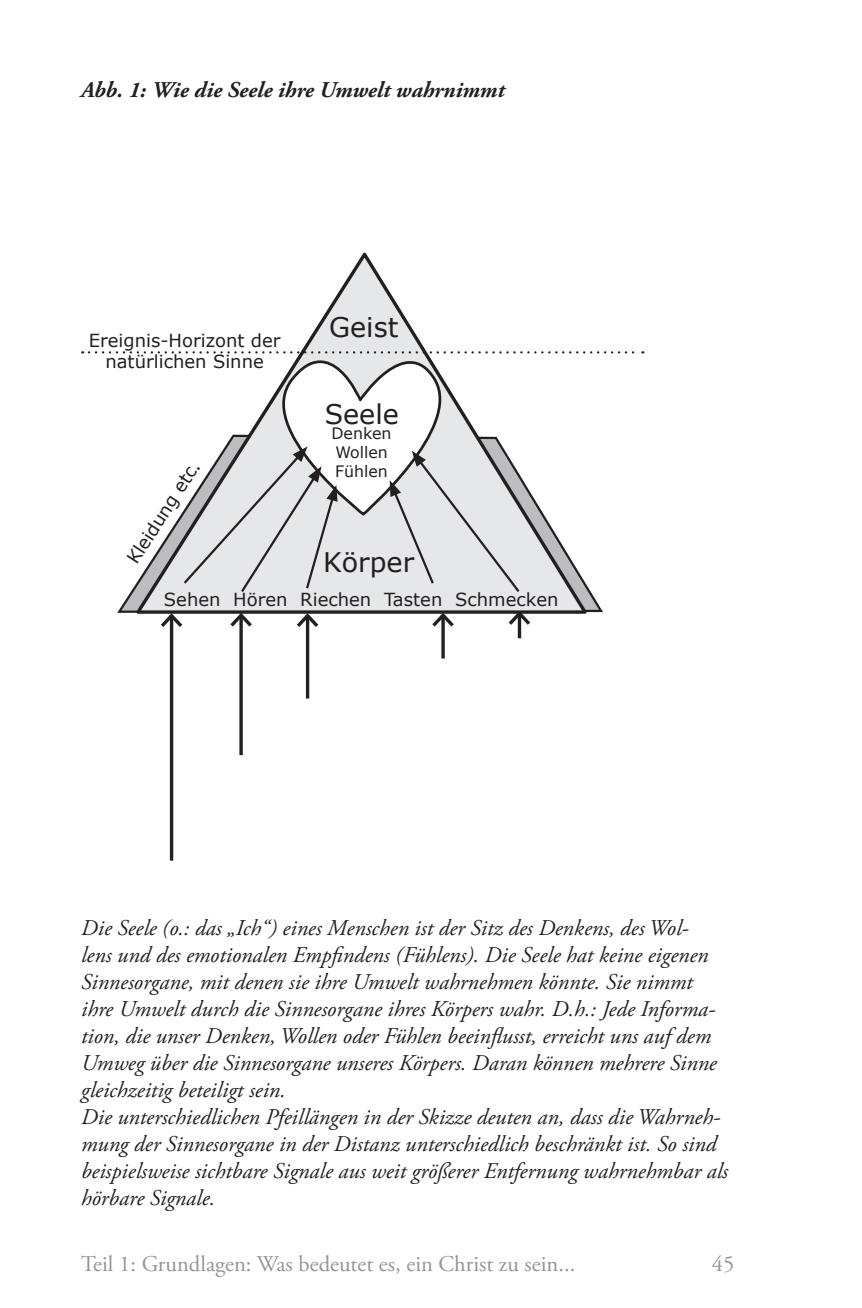
<style>
.page{position:relative;width:862px;height:1308px;background:#fff}
.page>*{position:absolute;margin:0;border:0;box-sizing:border-box;transform-origin:0 0}
.t1{font:27px "Verdana";color:#231f20}
.t2{font:italic 22.5px/27px "Adobe Garamond Pro";color:#231f20}
.t3{font:22.5px "Adobe Garamond Pro";color:#939598}
.t4{font:italic 700 22.5px "Adobe Garamond Pro";color:#231f20}
.t5{font:18px/21.6px "Verdana";color:#231f20;text-align:center}
.t6{font:15.75px/18.9px "Verdana";color:#231f20}
</style>
<div class="page">
<hr style="left:170px;top:615px;width:3px;height:245px;background:#231f20">
<svg style="left:161px;top:616px;width:22px;height:14px"></svg>
<svg style="left:239px;top:630px;width:4px;height:125px"></svg>
<svg style="left:230px;top:616px;width:22px;height:14px"></svg>
<hr style="left:306px;top:615px;width:3px;height:83px;background:#231f20">
<svg style="left:297px;top:616px;width:22px;height:14px"></svg>
<hr style="left:441px;top:615px;width:3px;height:43px;background:#231f20">
<svg style="left:432px;top:616px;width:22px;height:14px"></svg>
<svg style="left:517px;top:628px;width:4px;height:10px"></svg>
<svg style="left:508px;top:616px;width:23px;height:12px"></svg>
<svg style="left:133px;top:252px;width:457px;height:364px"></svg>
<svg style="left:89px;top:328px;width:554px;height:266px"></svg>
<p class="t4" style="left:81px;top:77px;width:425px">Abb. 1: Wie die Seele ihre Umwelt wahrnimmt</p>
<p class="t5" style="left:89px;top:328px;width:193px">Ereignis-Horizont der natürlichen Sinne</p>
<p class="t5" style="left:122px;top:555px;width:120px;rotate:-57deg">Kleidung etc.</p>
<p class="t1" style="left:329px;top:310px;width:71px">Geist</p>
<p class="t1" style="left:324px;top:396px;width:76px">Seele</p>
<p class="t6" style="left:331px;top:423px;width:62px">Denken<br>Wollen<br>Fühlen</p>
<p class="t1" style="left:323px;top:545px;width:93px">Körper</p>
<p class="t5" style="left:164px;top:588px;width:396px">Sehen Hören Riechen Tasten Schmecken</p>
<p class="t2" style="left:81px;top:914px;width:648px">Die Seele (o.: das „Ich“) eines Menschen ist der Sitz des Denkens, des Wol-<br>lens und des emotionalen Empfindens (Fühlens). Die Seele hat keine eigenen Sinnesorgane, mit denen sie ihre Umwelt wahrnehmen könnte. Sie nimmt ihre Umwelt durch die Sinnesorgane ihres Körpers wahr. D.h.: Jede Informa&shy;tion, die unser Denken, Wollen oder Fühlen beeinflusst, erreicht uns auf dem Umweg über die Sinnesorgane unseres Körpers. Daran können mehrere Sinne gleichzeitig beteiligt sein.<br>Die unterschiedlichen Pfeillängen in der Skizze deuten an, dass die Wahrneh&shy;mung der Sinnesorgane in der Distanz unterschiedlich beschränkt ist. So sind beispielsweise sichtbare Signale aus weit größerer Entfernung wahrnehmbar als hörbare Signale.</p>
<p class="t3" style="left:81px;top:1250px;width:495px">Teil 1: Grundlagen: Was bedeutet es, ein Christ zu sein...</p>
<p class="t3" style="left:711px;top:1250px;width:24px">45</p>
</div>
